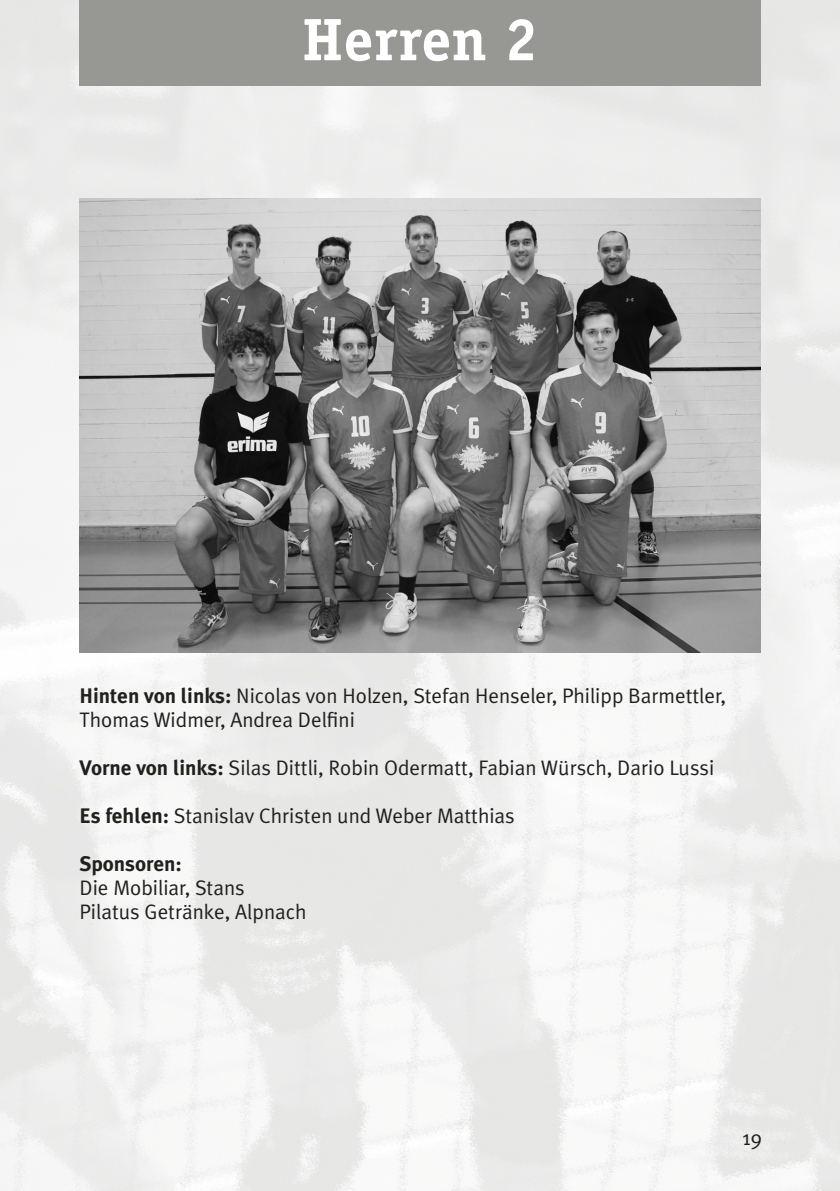
<style>
.page{position:relative;width:840px;height:1191px;background:#fff}
.page>*{position:absolute;margin:0;border:0;box-sizing:border-box;transform-origin:0 0}
.t1{font:700 60px "Officina Serif";color:#fff}
.t2{font:21px/24px "Meta Plus Normal";color:#21201c}
.t3{font:700 21px "Meta Plus";color:#21201c}
.s1{font-family:"Meta Plus";font-weight:700}
</style>
<div class="page">
<img style="left:0;top:0;width:839px;height:1191px">
<div style="left:79px;top:0;width:681px;height:85px;background:#979794"></div>
<img style="left:79px;top:198px;width:681px;height:454px">
<h1 class="t1" style="left:302px;top:2px;width:237px">Herren 2</h1>
<p class="t2" style="left:79px;top:683px;width:648px"><span class="s1">Hinten von links:</span> Nicolas von Holzen, Stefan Henseler, Philipp Barmettler,<br>Thomas Widmer, Andrea Delfini</p>
<p class="t2" style="left:79px;top:755px;width:636px"><span class="s1">Vorne von links:</span> Silas Dittli, Robin Odermatt, Fabian Würsch, Dario Lussi</p>
<p class="t2" style="left:79px;top:803px;width:436px"><span class="s1">Es fehlen:</span> Stanislav Christen und Weber Matthias</p>
<p class="t3" style="left:79px;top:851px;width:104px">Sponsoren:</p>
<p class="t2" style="left:79px;top:875px;width:228px">Die Mobiliar, Stans<br>Pilatus Getränke, Alpnach</p>
<p class="t2" style="left:741px;top:1125px;width:21px">19</p>
</div>
